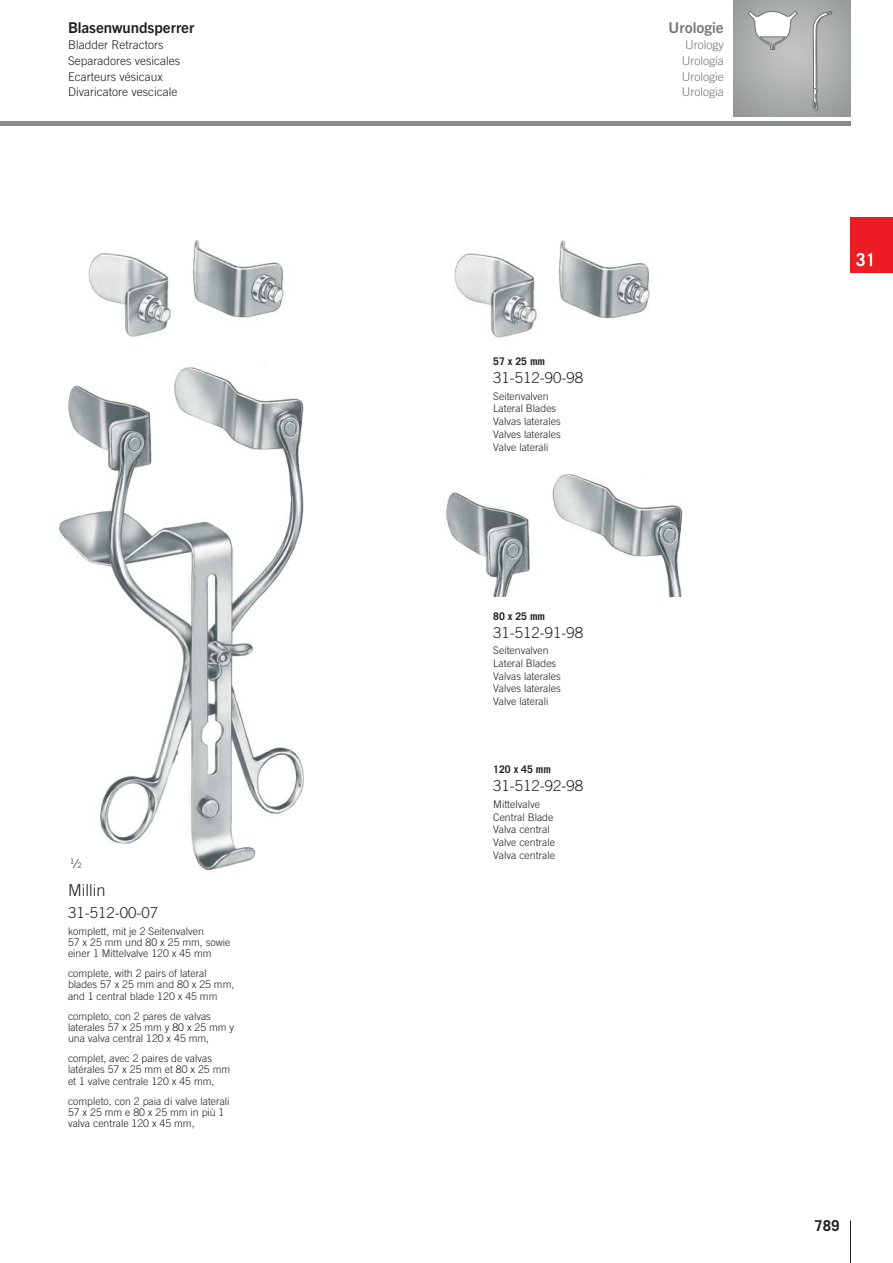
<style>
.page{position:relative;width:893px;height:1263px;background:#fff}
.page>*{position:absolute;margin:0;border:0;box-sizing:border-box;transform-origin:0 0}
.t1{font:300 16.5px "Trade Gothic";color:#231f20}
.t2{font:300 15px "Trade Gothic";color:#231f20}
.t3{font:700 15px "Trade Gothic Next LT Pro";color:#231f20}
.t4{font:700 15px "Trade Gothic Next LT Pro";color:#77787b}
.t5{font:700 15px "Trade Gothic";color:#231f20}
.t6{font:300 12px/15.8px "Trade Gothic";color:#231f20}
.t7{font:300 12px/15.8px "Trade Gothic";color:#77787b;text-align:justify}
.t8{font:300 10.5px/12.8px "Trade Gothic";color:#231f20}
.t9{font:700 10.5px "Trade Gothic";color:#231f20}
.t10{font:300 7.5px "Trade Gothic";color:#231f20}
.s1{font-size:12px}
</style>
<div class="page">
<div style="left:850px;top:217px;width:43px;height:55px;background:#ed1c24"></div>
<svg style="left:856px;top:253px;width:16px;height:13px"></svg>
<hr style="left:850px;top:1220px;width:1px;height:43px;background:#231f20">
<hr style="left:0;top:121px;width:850px;height:4px;background:#888a8c">
<img style="left:59px;top:241px;width:244px;height:630px">
<img style="left:446px;top:474px;width:236px;height:123px">
<img style="left:454px;top:241px;width:196px;height:100px">
<svg style="left:748px;top:10px;width:50px;height:40px"></svg>
<svg style="left:813px;top:5px;width:19px;height:106px;background:#aaacad"></svg>
<h2 class="t3" style="left:68px;top:23px;width:128px">Blasenwundsperrer</h2>
<p class="t6" style="left:68px;top:38px;width:113px">Bladder Retractors<br>Separadores vesicales<br>Ecarteurs vésicaux<br>Divaricatore vescicale</p>
<p class="t10" style="left:70px;top:860px;width:13px">1<span class="s1">⁄</span>2</p>
<h1 class="t1" style="left:68px;top:884px;width:39px">Millin</h1>
<h2 class="t2" style="left:68px;top:907px;width:92px">31-512-00-07</h2>
<p class="t8" style="left:68px;top:926px;width:164px;line-height:11.2px">komplett, mit je 2 Seitenvalven<br>57 x 25 mm und 80 x 25 mm, sowie einer 1 Mittelvalve 120 x 45 mm</p>
<p class="t8" style="left:68px;top:969px;width:168px;line-height:11.2px">complete, with 2 pairs of lateral blades 57 x 25 mm and 80 x 25 mm, and 1 central blade 120 x 45 mm</p>
<p class="t8" style="left:68px;top:1011px;width:168px;line-height:11.2px">completo, con 2 pares de valvas laterales 57 x 25 mm y 80 x 25 mm y una valva central 120 x 45 mm,</p>
<p class="t8" style="left:68px;top:1054px;width:164px;line-height:11.2px">complet, avec 2 paires de valvas latérales 57 x 25 mm et 80 x 25 mm et 1 valve centrale 120 x 45 mm,</p>
<p class="t8" style="left:68px;top:1096px;width:163px;line-height:11.2px">completo, con 2 paia di valve laterali<br>57 x 25 mm e 80 x 25 mm in più 1 valva centrale 120 x 45 mm,</p>
<h2 class="t4" style="left:669px;top:23px;width:57px">Urologie</h2>
<p class="t7" style="left:682px;top:38px;width:43px">Urology Urología Urologie Urologia</p>
<p class="t9" style="left:493px;top:357px;width:53px">57 x 25 mm</p>
<h2 class="t2" style="left:493px;top:372px;width:92px">31-512-90-98</h2>
<p class="t8" style="left:493px;top:390px;width:69px">Seitenvalven<br>Lateral Blades<br>Valvas laterales<br>Valves laterales<br>Valve laterali</p>
<p class="t9" style="left:493px;top:612px;width:53px">80 x 25 mm</p>
<h2 class="t2" style="left:493px;top:627px;width:92px">31-512-91-98</h2>
<p class="t8" style="left:493px;top:645px;width:69px">Seitenvalven<br>Lateral Blades<br>Valvas laterales<br>Valves laterales<br>Valve laterali</p>
<p class="t9" style="left:493px;top:766px;width:59px">120 x 45 mm</p>
<h2 class="t2" style="left:493px;top:780px;width:92px">31-512-92-98</h2>
<p class="t8" style="left:493px;top:798px;width:63px">Mittelvalve<br>Central Blade<br>Valva central<br>Valve centrale<br>Valva centrale</p>
<h2 class="t5" style="left:814px;top:1220px;width:27px">789</h2>
</div>
